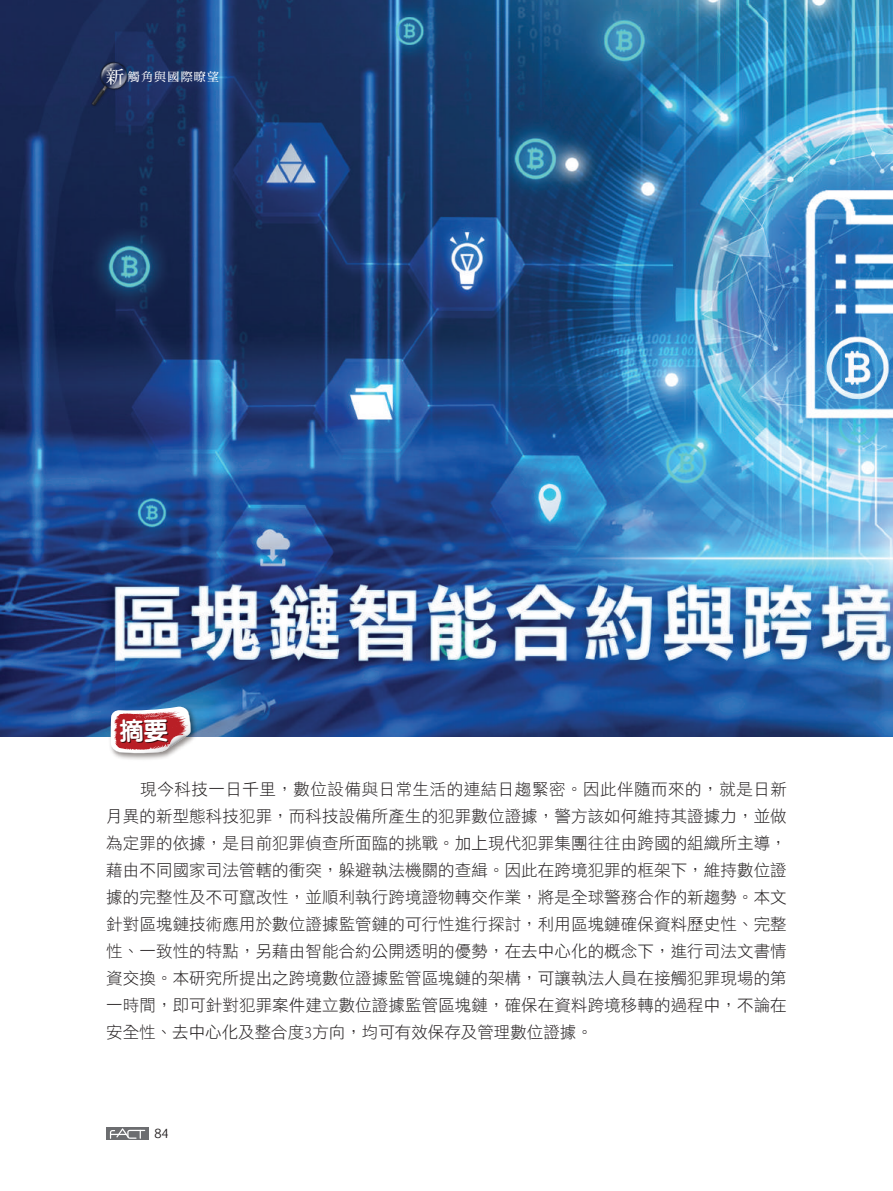
<style>
.page{position:relative;width:893px;height:1191px;background:#fff}
.page>*{position:absolute;margin:0;border:0;box-sizing:border-box;transform-origin:0 0}
.t1{font:16.5px/27px "DF Hei Std W3";color:#231f20;text-align:justify}
.t2{font:12px "DF Ming Std W7";letter-spacing:.1em;color:#fff}
.t3{font:12px "Euphemia UCAS";color:#231f20}
.s1{font-size:18px}
.s2{font-family:"Myriad Pro";font-weight:300}
</style>
<div class="page">
<img style="left:0;top:0;width:893px;height:737px">
<img style="left:106px;top:703px;width:94px;height:57px">
<svg style="left:106px;top:1127px;width:43px;height:13px"></svg>
<svg style="left:110px;top:1128px;width:35px;height:10px"></svg>
<img style="left:87px;top:57px;width:45px;height:56px">
<svg style="left:111px;top:706px;width:80px;height:47px"></svg>
<p class="t2" style="left:106px;top:70px;width:114px"><span class="s1">新</span>觸角與國際暸望</p>
<p class="t1" style="left:106px;top:775px;width:682px;text-indent:34px">現今科技一日千里，數位設備與日常生活的連結日趨緊密。因此伴隨而來的，就是日新月異的新型態科技犯罪，而科技設備所產生的犯罪數位證據，警方該如何維持其證據力，並做為定罪的依據，是目前犯罪偵查所面臨的挑戰。加上現代犯罪集團往往由跨國的組織所主導，藉由不同國家司法管轄的衝突，躲避執法機關的查緝。因此在跨境犯罪的框架下，維持數位證據的完整性及不可竄改性，並順利執行跨境證物轉交作業，將是全球警務合作的新趨勢。本文針對區塊鏈技術應用於數位證據監管鏈的可行性進行探討，利用區塊鏈確保資料歷史性、完整性、一致性的特點，另藉由智能合約公開透明的優勢，在去中心化的概念下，進行司法文書情資交換。本研究所提出之跨境數位證據監管區塊鏈的架構，可讓執法人員在接觸犯罪現場的第一時間，即可針對犯罪案件建立數位證據監管區塊鏈，確保在資料跨境移轉的過程中，不論在安全性、去中心化及整合度<span class="s2">3</span>方向，均可有效保存及管理數位證據。</p>
<p class="t3" style="left:155px;top:1125px;width:15px">84</p>
</div>
